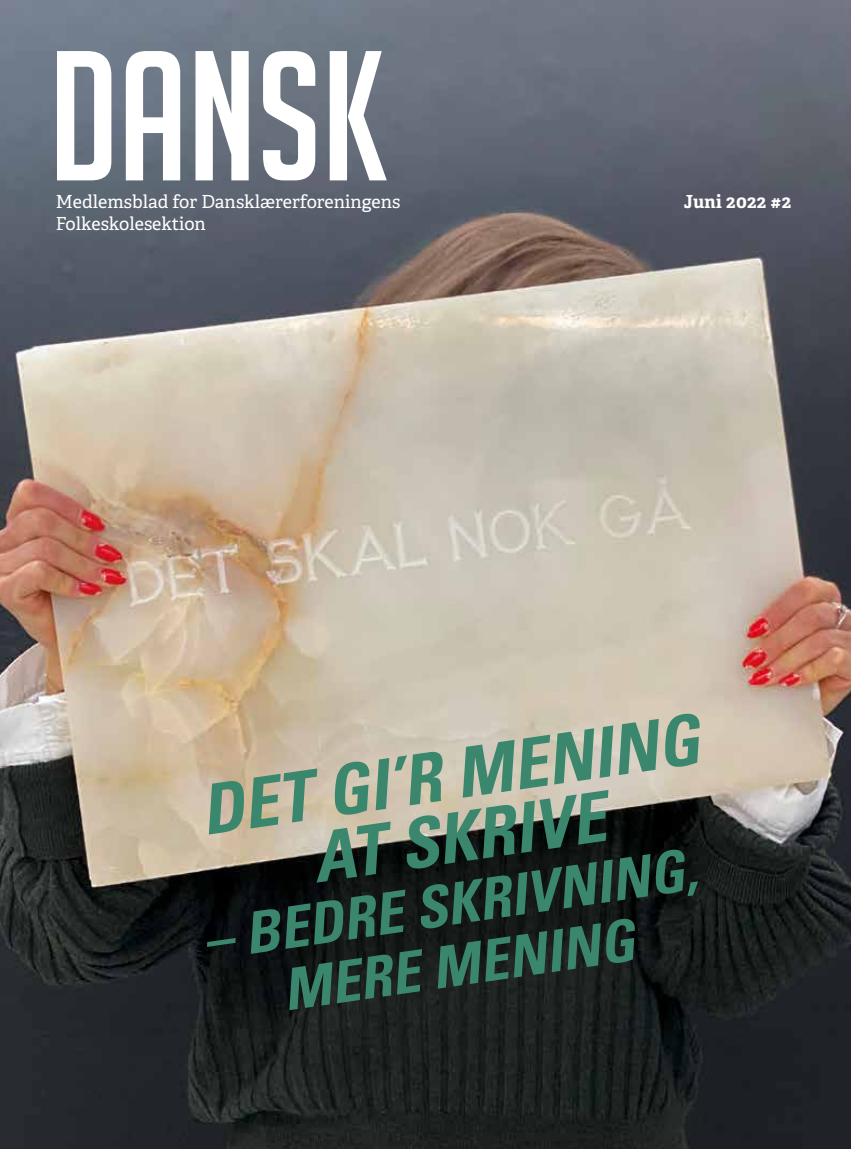
<style>
.page{position:relative;width:851px;height:1149px;background:#fff}
.page>*{position:absolute;margin:0;border:0;box-sizing:border-box;transform-origin:0 0}
.t1{font:180px "Big Noodle Titling";color:#fff}
.t2{font:italic 700 condensed 69px/62.8px "Univers LT Pro";color:#3a876e;text-align:center}
.t3{font:italic 700 condensed 57.45px/61.3px "Univers LT Pro";color:#3a876e;text-align:center}
.t4{font:18px/21.6px "Adelle";color:#fff}
.t5{font:700 18px "Adelle";letter-spacing:.015em;color:#fff}
</style>
<div class="page">
<img style="left:0;top:0;width:850px;height:1148px">
<h1 class="t1" style="left:49px;top:19px;width:341px">DANSK</h1>
<p class="t4" style="left:56px;top:191px;width:346px">Medlemsblad for Dansklærerforeningens<br>Folkeskolesektion</p>
<p class="t5" style="left:683px;top:190px;width:109px">Juni 2022 #2</p>
<h2 class="t2" style="left:196px;top:777px;width:504px;rotate:-8deg">DET GI’R MENING<br>AT SKRIVE</h2>
<h3 class="t3" style="left:199px;top:907px;width:499px;rotate:-8deg">– BEDRE SKRIVNING,<br>MERE MENING</h3>
</div>
